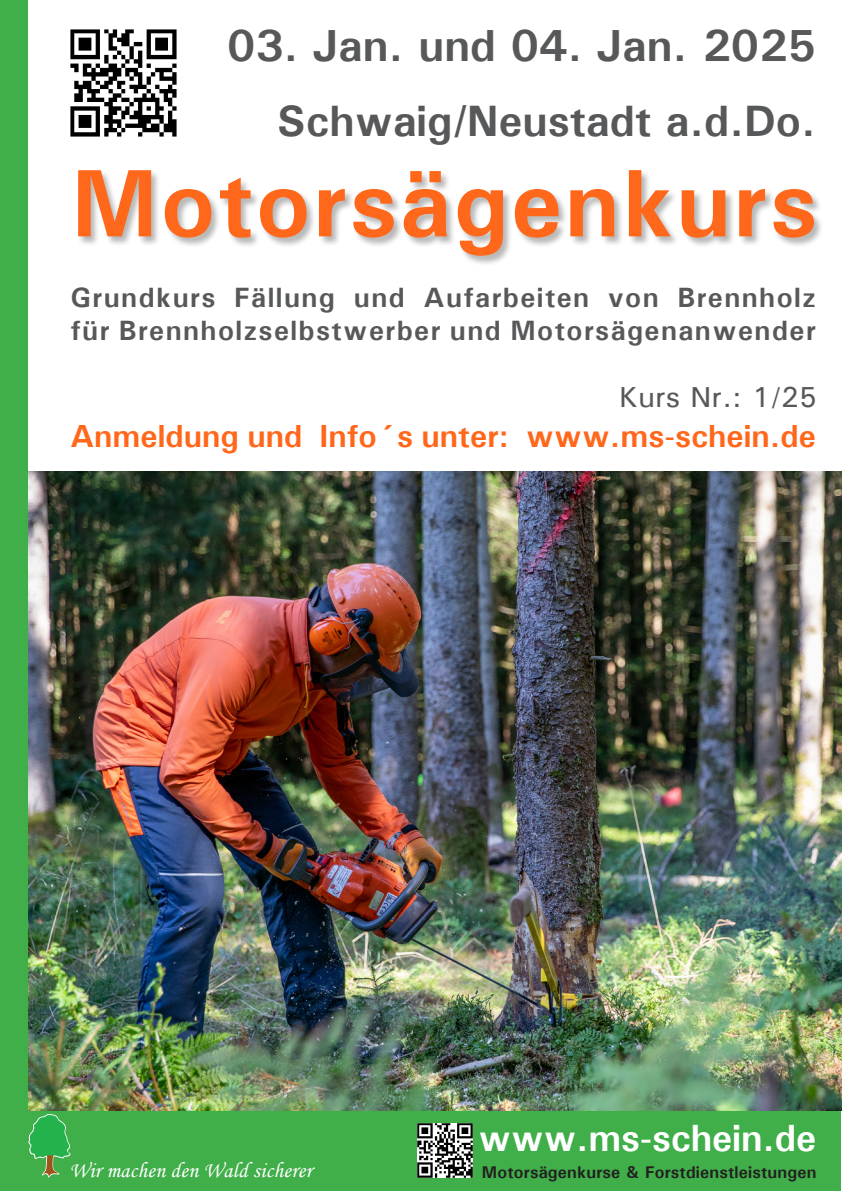
<style>
.page{position:relative;width:842px;height:1191px;background:#fff}
.page>*{position:absolute;margin:0;border:0;box-sizing:border-box;transform-origin:0 0}
.t1{font:700 96px "Univers";letter-spacing:.025em;color:#ff671b}
.t2{font:700 45px "Univers";color:#57585a}
.t3{font:700 44px "Univers";color:#57585a}
.t4{font:700 38px "Univers";letter-spacing:-.005em;color:#fff}
.t5{font:700 32px "Univers";color:#ff671b}
.t6{font:29px "Univers";letter-spacing:.01em;color:#57585a}
.t7{font:700 28px/33px "Univers";letter-spacing:.05em;color:#57585a}
.t8{font:22px "Monotype Corsiva";letter-spacing:.01em;color:#fff}
.t9{font:700 17px "Univers";letter-spacing:.01em;color:#231f20}
</style>
<div class="page">
<div style="left:77px;top:170px;width:747px;height:96px;background:#231f20;opacity:.32"></div>
<img style="left:28px;top:471px;width:814px;height:639px">
<div style="left:0;top:1111px;width:841px;height:79px;background:#40ae49"></div>
<div style="left:0;top:0;width:28px;height:1114px;background:#40ae49"></div>
<svg style="left:28px;top:1114px;width:43px;height:64px"></svg>
<img style="left:418px;top:1123px;width:54px;height:54px">
<img style="left:71px;top:30px;width:106px;height:106px">
<h2 class="t2" style="left:227px;top:18px;width:590px">03. Jan. und 04. Jan. 2025</h2>
<h3 class="t3" style="left:277px;top:94px;width:540px">Schwaig/Neustadt a.d.Do.</h3>
<h1 class="t1" style="left:71px;top:145px;width:748px">Motorsägenkurs</h1>
<p class="t7" style="left:70px;top:281px;width:747px">Grundkurs Fällung und Aufarbeiten von Brennholz für Brennholzselbstwerber und Motorsägenanwender</p>
<p class="t6" style="left:619px;top:378px;width:200px">Kurs Nr.: 1/25</p>
<p class="t5" style="left:71px;top:416px;width:747px">Anmeldung und Info´s unter: www.ms-schein.de</p>
<p class="t8" style="left:69px;top:1156px;width:244px">Wir machen den Wald sicherer</p>
<h3 class="t4" style="left:478px;top:1114px;width:339px">www.ms-schein.de</h3>
<p class="t9" style="left:482px;top:1161px;width:336px">Motorsägenkurse &amp; Forstdienstleistungen</p>
</div>
